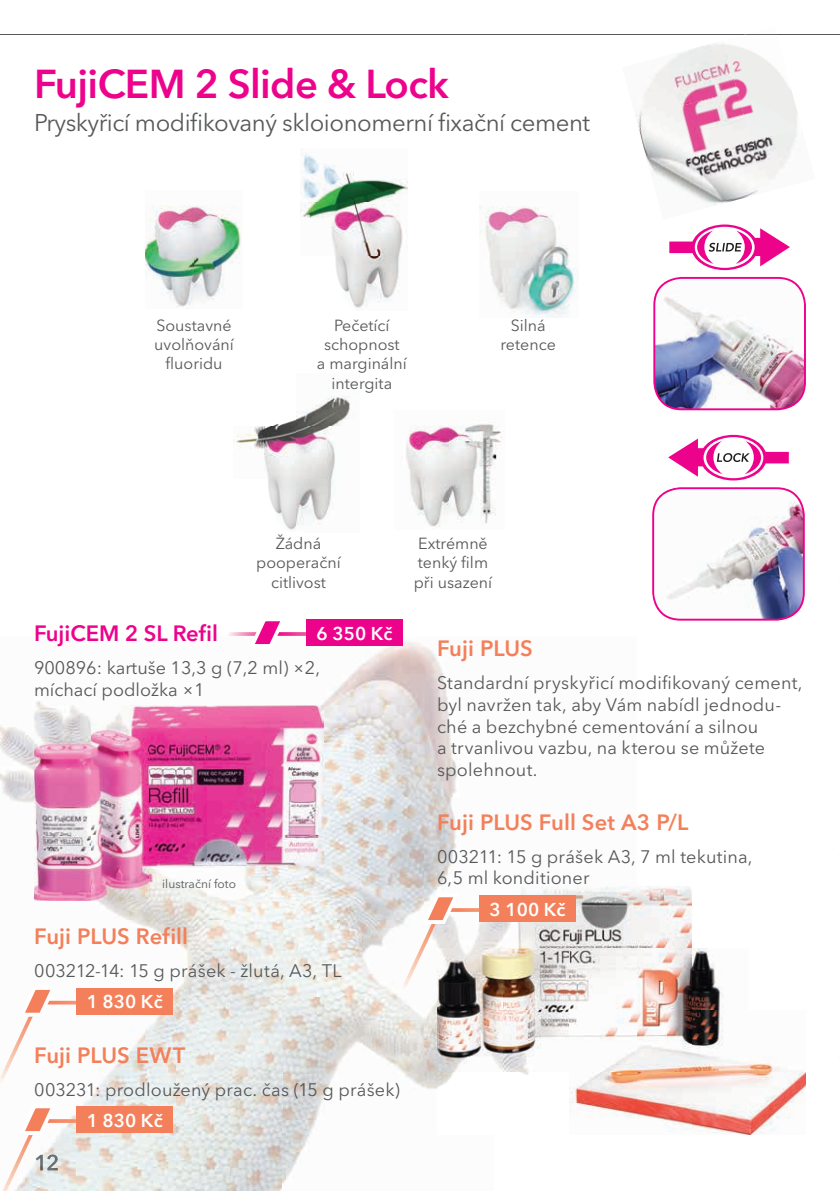
<style>
.page{position:relative;width:840px;height:1191px;background:#fff}
.page>*{position:absolute;margin:0;border:0;box-sizing:border-box;transform-origin:0 0}
.t1{font:600 40px "Avenir Next LT Pro";letter-spacing:-.015em;color:#ed028c}
.t2{font:24px "Avenir Next LT Pro";letter-spacing:-.02em;color:#57585a}
.t3{font:600 22px "Avenir Next LT Pro";color:#f3805a}
.t4{font:600 22px "Avenir Next LT Pro";color:#ed028c}
.t5{font:600 18.4px "Avenir Next LT Pro";color:#fff}
.t6{font:18px/21.6px "Avenir Next LT Pro";letter-spacing:.01em;color:#57585a}
.t7{font:16px/19.2px "Avenir Next LT Pro";color:#57585a;text-align:center}
.t8{font:12px "Avenir Next LT Pro";color:#57585a}
</style>
<div class="page">
<hr style="left:0;top:34px;width:839px;height:1px;background:#57585a">
<img style="left:424px;top:646px;width:205px;height:247px">
<img style="left:72px;top:641px;width:352px;height:133px">
<img style="left:0;top:701px;width:70px;height:490px">
<img style="left:283px;top:774px;width:141px;height:410px">
<img style="left:70px;top:900px;width:213px;height:291px">
<img style="left:424px;top:998px;width:13px;height:91px">
<img style="left:42px;top:1154px;width:16px;height:16px">
<img style="left:437px;top:887px;width:368px;height:247px">
<img style="left:653px;top:277px;width:152px;height:133px">
<svg style="left:669px;top:224px;width:120px;height:46px"></svg>
<svg style="left:652px;top:487px;width:152px;height:133px"></svg>
<svg style="left:668px;top:435px;width:120px;height:45px"></svg>
<img style="left:647px;top:43px;width:76px;height:48px">
<img style="left:723px;top:34px;width:75px;height:94px">
<img style="left:635px;top:91px;width:115px;height:71px">
<img style="left:649px;top:142px;width:108px;height:63px">
<img style="left:750px;top:128px;width:47px;height:64px">
<img style="left:744px;top:34px;width:32px;height:1px">
<img style="left:300px;top:153px;width:107px;height:155px">
<img style="left:479px;top:206px;width:99px;height:112px">
<img style="left:406px;top:424px;width:96px;height:103px">
<img style="left:234px;top:396px;width:116px;height:134px">
<img style="left:145px;top:205px;width:96px;height:104px">
<div style="left:306px;top:619px;width:97px;height:27px;background:#ed028c"></div>
<svg style="left:226px;top:621px;width:161px;height:27px"></svg>
<img style="left:459px;top:908px;width:20px;height:4px">
<img style="left:399px;top:912px;width:38px;height:80px">
<div style="left:479px;top:895px;width:96px;height:27px;background:#f3805a"></div>
<svg style="left:422px;top:893px;width:37px;height:31px"></svg>
<img style="left:56px;top:1000px;width:20px;height:4px">
<img style="left:0;top:997px;width:42px;height:88px">
<div style="left:76px;top:988px;width:97px;height:26px;background:#f3805a"></div>
<svg style="left:19px;top:986px;width:37px;height:30px"></svg>
<img style="left:56px;top:1119px;width:20px;height:3px">
<img style="left:3px;top:1116px;width:39px;height:75px">
<div style="left:76px;top:1106px;width:97px;height:27px;background:#f3805a"></div>
<svg style="left:19px;top:1104px;width:37px;height:31px"></svg>
<img style="left:34px;top:706px;width:289px;height:194px">
<h1 class="t1" style="left:34px;top:60px;width:416px">FujiCEM 2 Slide &amp; Lock</h1>
<h2 class="t2" style="left:34px;top:108px;width:557px">Pryskyřicí modifikovaný skloionomerní fixační cement</h2>
<p class="t7" style="left:154px;top:316px;width:81px">Soustavné uvolňování fluoridu</p>
<p class="t7" style="left:316px;top:316px;width:91px">Pečetící schopnost<br>a marginální intergita</p>
<p class="t7" style="left:500px;top:316px;width:57px">Silná retence</p>
<p class="t7" style="left:256px;top:534px;width:86px">Žádná pooperační citlivost</p>
<p class="t7" style="left:413px;top:534px;width:80px;text-align:left">Extrémně tenký film při usazení</p>
<p class="t4" style="left:34px;top:620px;width:185px">FujiCEM 2 SL Refil</p>
<p class="t6" style="left:34px;top:657px;width:287px">900896: kartuše 13,3 g (7,2 ml) ×2, míchací podložka ×1</p>
<p class="t5" style="left:316px;top:622px;width:77px">6 350 Kč</p>
<p class="t8" style="left:162px;top:876px;width:75px">ilustrační foto</p>
<p class="t3" style="left:34px;top:923px;width:155px">Fuji PLUS Refill</p>
<p class="t6" style="left:34px;top:960px;width:309px">003212-14: 15 g prášek - žlutá, A3, TL</p>
<p class="t5" style="left:87px;top:990px;width:77px">1 830 Kč</p>
<p class="t3" style="left:34px;top:1041px;width:153px">Fuji PLUS EWT</p>
<p class="t6" style="left:34px;top:1078px;width:367px">003231: prodloužený prac. čas (15 g prášek)</p>
<p class="t5" style="left:87px;top:1109px;width:77px">1 830 Kč</p>
<p class="t3" style="left:437px;top:635px;width:97px">Fuji PLUS</p>
<p class="t6" style="left:437px;top:672px;width:367px">Standardní pryskyřicí modifikovaný cement, byl navržen tak, aby Vám nabídl jednodu&shy;ché a bezchybné cementování a silnou<br>a trvanlivou vazbu, na kterou se můžete spolehnout.</p>
<p class="t3" style="left:437px;top:808px;width:253px">Fuji PLUS Full Set A3 P/L</p>
<p class="t6" style="left:437px;top:845px;width:317px">003211: 15 g prášek A3, 7 ml tekutina,<br>6,5 ml konditioner</p>
<p class="t5" style="left:489px;top:898px;width:77px">3 100 Kč</p>
</div>
